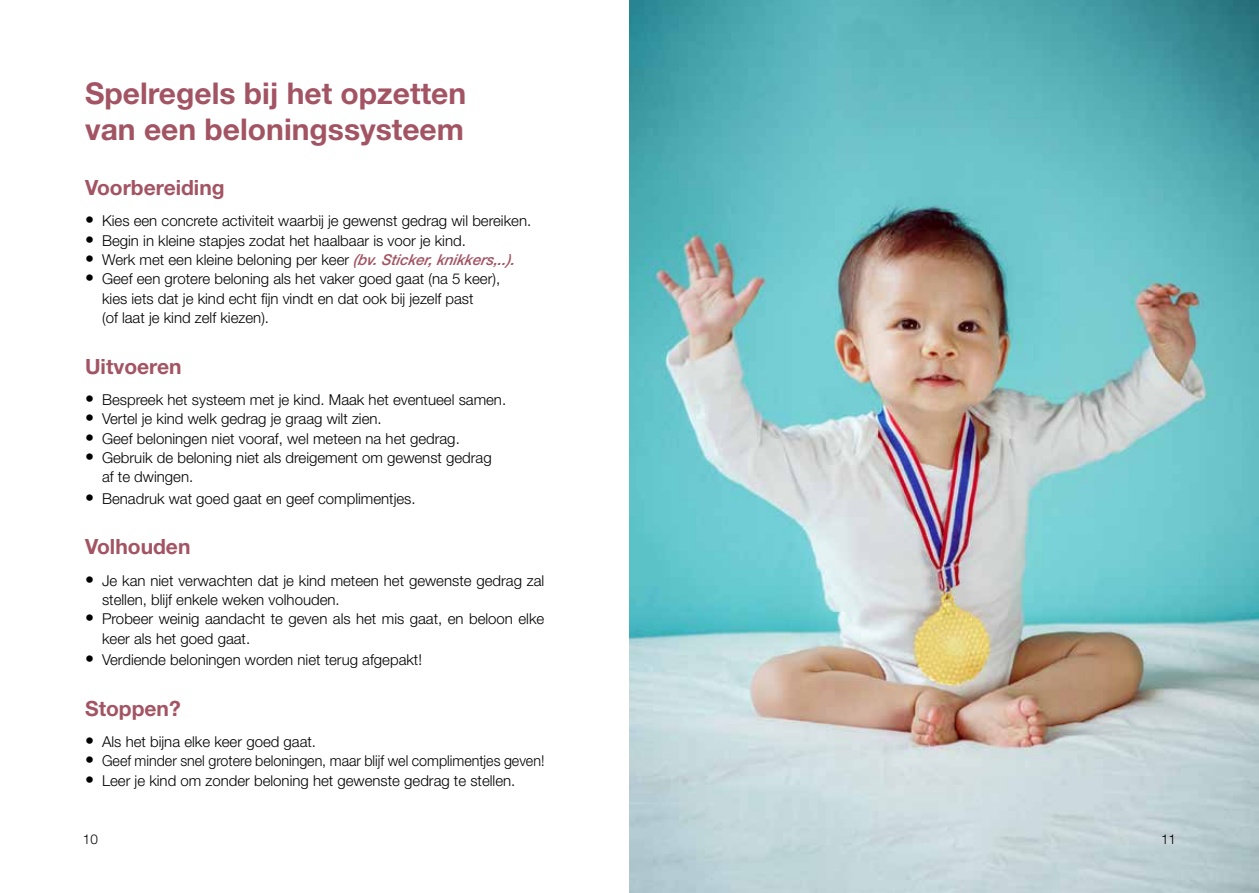
<style>
.page{position:relative;width:1259px;height:893px;background:#fff}
.page>*{position:absolute;margin:0;border:0;box-sizing:border-box;transform-origin:0 0}
.t1{font:700 30px/36px "Helvetica Neue LT";color:#a35463}
.t2{font:700 21px "Helvetica Neue LT";color:#a35463}
.t3{font:300 15px/19.4px "Helvetica Neue LT";color:#000}
.t4{font:300 15px "Helvetica Neue LT";color:#000;scale:.95 1}
.t5{font:300 13.5px "Helvetica Neue LT";color:#000}
.s1{font-size:18px}
.s2{font-weight:500;font-style:italic;color:#a35463}
</style>
<div class="page">
<img style="left:629px;top:0;width:630px;height:893px">
<h1 class="t1" style="left:85px;top:75px;width:383px">Spelregels bij het opzetten van een beloningssysteem</h1>
<h2 class="t2" style="left:85px;top:175px;width:141px">Voorbereiding</h2>
<p class="t3" style="left:85px;top:211px;width:448px"><span class="s1">•</span> Kies een concrete activiteit waarbij je gewenst gedrag wil bereiken.</p>
<p class="t3" style="left:85px;top:230px;width:382px"><span class="s1">•</span> Begin in kleine stapjes zodat het haalbaar is voor je kind.</p>
<p class="t3" style="left:85px;top:250px;width:434px"><span class="s1">•</span> Werk met een kleine beloning per keer <span class="s2">(bv. Sticker, knikkers,..).</span></p>
<p class="t3" style="left:102px;top:269px;width:399px;text-indent:-17px"><span class="s1">•</span> Geef een grotere beloning als het vaker goed gaat (na 5 keer), kies iets dat je kind echt fijn vindt en dat ook bij jezelf past<br>(of laat je kind zelf kiezen).</p>
<h2 class="t2" style="left:85px;top:353px;width:98px">Uitvoeren</h2>
<p class="t3" style="left:85px;top:390px;width:422px"><span class="s1">•</span> Bespreek het systeem met je kind. Maak het eventueel samen.</p>
<p class="t3" style="left:85px;top:409px;width:298px"><span class="s1">•</span> Vertel je kind welk gedrag je graag wilt zien.</p>
<p class="t3" style="left:85px;top:428px;width:376px"><span class="s1">•</span> Geef beloningen niet vooraf, wel meteen na het gedrag.</p>
<p class="t3" style="left:102px;top:448px;width:391px;text-indent:-17px"><span class="s1">•</span> Gebruik de beloning niet als dreigement om gewenst gedrag af te dwingen.</p>
<p class="t3" style="left:85px;top:489px;width:332px"><span class="s1">•</span> Benadruk wat goed gaat en geef complimentjes.</p>
<h2 class="t2" style="left:85px;top:534px;width:107px">Volhouden</h2>
<p class="t3" style="left:102px;top:570px;width:444px;text-indent:-17px"><span class="s1">•</span> Je kan niet verwachten dat je kind meteen het gewenste gedrag zal stellen, blijf enkele weken volhouden.</p>
<p class="t3" style="left:102px;top:609px;width:444px;text-indent:-17px"><span class="s1">•</span> Probeer weinig aandacht te geven als het mis gaat, en beloon elke keer als het goed gaat.</p>
<p class="t3" style="left:85px;top:650px;width:338px"><span class="s1">•</span> Verdiende beloningen worden niet terug afgepakt!</p>
<h2 class="t2" style="left:85px;top:695px;width:97px">Stoppen?</h2>
<p class="t3" style="left:85px;top:732px;width:232px"><span class="s1">•</span> Als het bijna elke keer goed gaat.</p>
<p class="t4" style="left:85px;top:752px;width:485px"><span class="s1">•</span> Geef minder snel grotere beloningen, maar blijf wel complimentjes geven!</p>
<p class="t3" style="left:85px;top:770px;width:432px"><span class="s1">•</span> Leer je kind om zonder beloning het gewenste gedrag te stellen.</p>
<p class="t5" style="left:83px;top:831px;width:17px">10</p>
<p class="t5" style="left:1161px;top:831px;width:17px">11</p>
</div>
